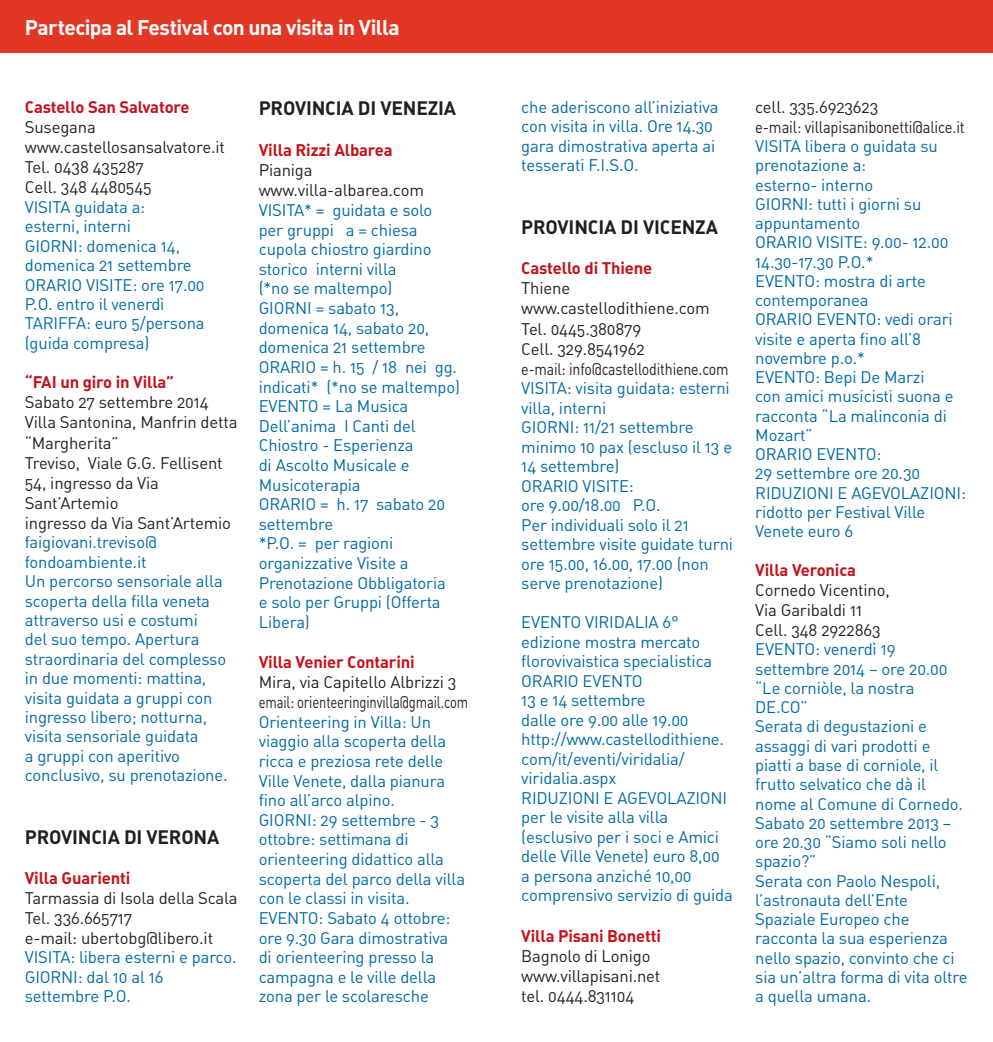
<style>
.page{position:relative;width:993px;height:1042px;background:#fff}
.page>*{position:absolute;margin:0;border:0;box-sizing:border-box;transform-origin:0 0}
.t1{font:21px "DIN Bold Alternate";letter-spacing:-.03em;color:#fff}
.t2{font:19.25px "DIN Bold Alternate";letter-spacing:-.01em;color:#231f20}
.t3{font:16.62px/19.4px "DIN Regular Alternate";letter-spacing:-.01em;color:#006aa4}
.t4{font:16.62px/20.1px "DIN Regular Alternate";letter-spacing:-.01em;color:#231f20}
.t5{font:16.62px "DIN Bold Alternate";letter-spacing:-.01em;color:#c4121a}
</style>
<div class="page">
<div style="left:0;top:0;width:992px;height:53px;background:#e23725"></div>
<p class="t1" style="left:25px;top:13px;width:376px">Partecipa al Festival con una visita in Villa</p>
<p class="t5" style="left:25px;top:96px;width:166px">Castello San Salvatore</p>
<p class="t4" style="left:25px;top:117px;width:202px">Susegana www.castellosansalvatore.it<br>Tel. 0438 435287<br>Cell. 348 4480545</p>
<p class="t3" style="left:25px;top:197px;width:181px">VISITA guidata a:<br>esterni, interni<br>GIORNI: domenica 14, domenica 21 settembre<br>ORARIO VISITE: ore 17.00<br>P.O. entro il venerdì<br>TARIFFA: euro 5/persona (guida compresa)</p>
<p class="t5" style="left:25px;top:371px;width:151px">“FAI un giro in Villa”</p>
<p class="t4" style="left:25px;top:392px;width:214px">Sabato 27 settembre 2014<br>Villa Santonina, Manfrin detta “Margherita”<br>Treviso, Viale G.G. Fellisent<br>54, ingresso da Via<br>Sant’Artemio<br>ingresso da Via Sant’Artemio</p>
<p class="t3" style="left:25px;top:532px;width:204px">faigiovani.treviso@ fondoambiente.it<br>Un percorso sensoriale alla scoperta della filla veneta attraverso usi e costumi<br>del suo tempo. Apertura straordinaria del complesso in due momenti: mattina, visita guidata a gruppi con ingresso libero; notturna, visita sensoriale guidata<br>a gruppi con aperitivo conclusivo, su prenotazione.</p>
<p class="t2" style="left:25px;top:824px;width:196px">PROVINCIA DI VERONA</p>
<p class="t5" style="left:25px;top:867px;width:107px">Villa Guarienti</p>
<p class="t4" style="left:25px;top:887px;width:214px">Tarmassia di Isola della Scala<br>Tel. 336.665717<br>e-mail: ubertobg@libero.it</p>
<p class="t3" style="left:25px;top:947px;width:213px">VISITA: libera esterni e parco.<br>GIORNI: dal 10 al 16 settembre P.O.</p>
<p class="t2" style="left:259px;top:96px;width:199px">PROVINCIA DI VENEZIA</p>
<p class="t5" style="left:259px;top:139px;width:135px">Villa Rizzi Albarea</p>
<p class="t4" style="left:259px;top:160px;width:167px">Pianiga www.villa-albarea.com</p>
<p class="t3" style="left:259px;top:200px;width:203px">VISITA* = guidata e solo per gruppi a = chiesa cupola chiostro giardino storico interni villa<br>(*no se maltempo)<br>GIORNI = sabato 13, domenica 14, sabato 20, domenica 21 settembre<br>ORARIO = h. 15 / 18 nei gg. indicati* (*no se maltempo)<br>EVENTO = La Musica<br>Dell’anima I Canti del<br>Chiostro - Esperienza<br>di Ascolto Musicale e<br>Musicoterapia<br>ORARIO = h. 17 sabato 20 settembre<br>*P.O. = per ragioni organizzative Visite a<br>Prenotazione Obbligatoria<br>e solo per Gruppi (Offerta<br>Libera)</p>
<p class="t5" style="left:259px;top:651px;width:157px">Villa Venier Contarini</p>
<p class="t4" style="left:259px;top:671px;width:211px">Mira, via Capitello Albrizzi 3 email: orienteeringinvilla@gmail.com</p>
<p class="t3" style="left:259px;top:712px;width:208px">Orienteering in Villa: Un viaggio alla scoperta della ricca e preziosa rete delle<br>Ville Venete, dalla pianura fino all’arco alpino.<br>GIORNI: 29 settembre - 3 ottobre: settimana di orienteering didattico alla scoperta del parco della villa con le classi in visita.<br>EVENTO: Sabato 4 ottobre: ore 9.30 Gara dimostrativa di orienteering presso la campagna e le ville della zona per le scolaresche</p>
<p class="t3" style="left:521px;top:97px;width:198px">che aderiscono all’iniziativa con visita in villa. Ore 14.30 gara dimostrativa aperta ai tesserati F.I.S.O.</p>
<p class="t2" style="left:521px;top:214px;width:198px">PROVINCIA DI VICENZA</p>
<p class="t5" style="left:521px;top:257px;width:132px">Castello di Thiene</p>
<p class="t4" style="left:521px;top:278px;width:209px">Thiene www.castellodithiene.com<br>Tel. 0445.380879<br>Cell. 329.8541962<br>e-mail: info@castellodithiene.com</p>
<p class="t3" style="left:521px;top:378px;width:213px">VISITA: visita guidata: esterni villa, interni<br>GIORNI: 11/21 settembre minimo 10 pax (escluso il 13 e<br>14 settembre)<br>ORARIO VISITE:<br>ore 9.00/18.00 P.O.<br>Per individuali solo il 21 settembre visite guidate turni ore 15.00, 16.00, 17.00 (non serve prenotazione)</p>
<p class="t3" style="left:521px;top:612px;width:213px">EVENTO VIRIDALIA 6° edizione mostra mercato florovivaistica specialistica<br>ORARIO EVENTO<br>13 e 14 settembre<br>dalle ore 9.00 alle 19.00 http://www.castellodithiene. com/it/eventi/viridalia/ viridalia.aspx<br>RIDUZIONI E AGEVOLAZIONI per le visite alla villa (esclusivo per i soci e Amici delle Ville Venete) euro 8,00<br>a persona anziché 10,00 comprensivo servizio di guida</p>
<p class="t5" style="left:521px;top:924px;width:141px">Villa Pisani Bonetti</p>
<p class="t4" style="left:521px;top:945px;width:140px">Bagnolo di Lonigo www.villapisani.net tel. 0444.831104</p>
<p class="t4" style="left:755px;top:96px;width:211px">cell. 335.6923623<br>e-mail: villapisanibonetti@alice.it</p>
<p class="t3" style="left:755px;top:136px;width:212px">VISITA libera o guidata su prenotazione a:<br>esterno- interno<br>GIORNI: tutti i giorni su appuntamento<br>ORARIO VISITE: 9.00- 12.00<br>14.30-17.30 P.O.*<br>EVENTO: mostra di arte contemporanea<br>ORARIO EVENTO: vedi orari visite e aperta fino all’8 novembre p.o.*<br>EVENTO: Bepi De Marzi<br>con amici musicisti suona e racconta “La malinconia di<br>Mozart”<br>ORARIO EVENTO:<br>29 settembre ore 20.30<br>RIDUZIONI E AGEVOLAZIONI: ridotto per Festival Ville<br>Venete euro 6</p>
<p class="t5" style="left:755px;top:559px;width:102px">Villa Veronica</p>
<p class="t4" style="left:755px;top:580px;width:136px">Cornedo Vicentino,<br>Via Garibaldi 11<br>Cell. 348 2922863</p>
<p class="t3" style="left:755px;top:639px;width:214px">EVENTO: venerdì 19 settembre 2014 – ore 20.00 “Le corniòle, la nostra<br>DE.CO”<br>Serata di degustazioni e assaggi di vari prodotti e piatti a base di corniole, il frutto selvatico che dà il nome al Comune di Cornedo.<br>Sabato 20 settembre 2013 – ore 20.30 “Siamo soli nello spazio?”<br>Serata con Paolo Nespoli, l’astronauta dell’Ente<br>Spaziale Europeo che racconta la sua esperienza nello spazio, convinto che ci sia un’altra forma di vita oltre a quella umana.</p>
</div>
